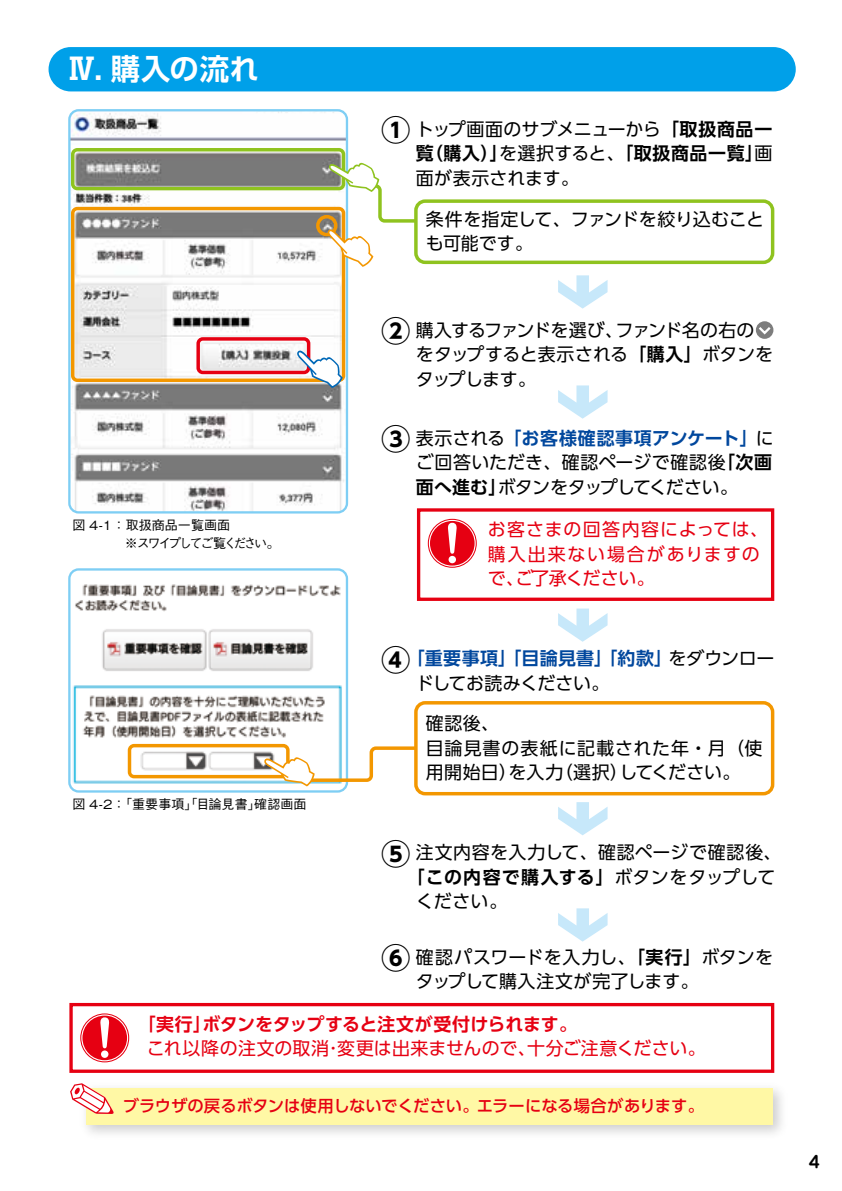
<style>
.page{position:relative;width:842px;height:1191px;background:#fff}
.page>*{position:absolute;margin:0;border:0;box-sizing:border-box;transform-origin:0 0}
.t1{font:700 29.4px "UD Shin Go Pro De";letter-spacing:.02em;color:#fff}
.t2{font:700 29.4px "UD Shin Go Pro";color:#000}
.t3{font:18px/24.4px "UD Shin Go Pro";color:#000}
.t4{font:700 18px "UD Shin Go Pro De";letter-spacing:.02em;color:#00479d}
.t5{font:18px/24.4px "UD Shin Go Pro";letter-spacing:.04em;color:#000}
.t6{font:18px/24.4px "UD Shin Go Pro";letter-spacing:.06em;color:#e60012}
.t7{font:18px "UD Shin Go Pro";letter-spacing:.005em;color:#e60012}
.t8{font:700 18px "UD Shin Go Pro De";letter-spacing:-.01em;color:#e60012}
.t9{font:700 18px "UD Shin Go Pro De";letter-spacing:.04em;color:#000}
.t10{font:18px "UD Shin Go Pro";letter-spacing:-.025em;color:#000}
.t11{font:18px "UD Shin Go Pro";letter-spacing:.03em;color:#000}
.t12{font:700 18px "UD Shin Go Pro De";letter-spacing:.07em;color:#000}
.t13{font:500 16.4px "UD Shin Go Pro";letter-spacing:-.005em;color:#e60012}
.t14{font:700 16.4px "G Jun 501 Pro";color:#000}
.t15{font:500 13px/18px "G Gothic BBB Pro";letter-spacing:-.165em;color:#000}
.t16{font:500 13px "G Gothic BBB Pro";color:#000}
.s1{font-family:"UD Shin Go Pro De";font-weight:700}
.s2{font-family:"UD Shin Go Pro";font-weight:400}
.s3{font-family:"UD Shin Go Pro";font-weight:400;color:#000}
</style>
<div class="page">
<img style="left:71px;top:112px;width:276px;height:400px">
<div style="left:68px;top:109px;width:280px;height:404px;border:2px solid #7ecef4;border-radius:9px"></div>
<img style="left:71px;top:571px;width:276px;height:220px">
<div style="left:68px;top:568px;width:280px;height:224px;border:2px solid #7ecef4;border-radius:9px"></div>
<div style="left:49px;top:47px;width:747px;height:44px;background:#00a0e9;border-radius:22px"></div>
<div style="left:414px;top:199px;width:360px;height:65px;border:3px solid #8fc31f;border-radius:9px"></div>
<div style="left:71px;top:148px;width:274px;height:42px;border:3px solid #8fc31f;border-radius:5px"></div>
<div style="left:71px;top:207px;width:274px;height:175px;border:3px solid #f39700;border-radius:5px"></div>
<div style="left:196px;top:337px;width:114px;height:37px;border:3px solid #e60012;border-radius:5px"></div>
<svg style="left:297px;top:350px;width:46px;height:38px"></svg>
<div style="left:414px;top:701px;width:360px;height:94px;border:3px solid #f39700;border-radius:9px"></div>
<div style="left:128px;top:744px;width:162px;height:34px;border:3px solid #f39700;border-radius:5px"></div>
<svg style="left:264px;top:744px;width:154px;height:42px"></svg>
<svg style="left:558px;top:385px;width:49px;height:33px"></svg>
<svg style="left:558px;top:608px;width:49px;height:34px"></svg>
<svg style="left:558px;top:275px;width:49px;height:33px"></svg>
<svg style="left:558px;top:802px;width:49px;height:33px"></svg>
<svg style="left:558px;top:908px;width:49px;height:33px"></svg>
<div style="left:316px;top:215px;width:21px;height:21px;border:3px solid #f39700;border-radius:50%"></div>
<svg style="left:328px;top:163px;width:91px;height:104px"></svg>
<div style="left:756px;top:321px;width:17px;height:18px;background:#7d7d7d;border-radius:50%"></div>
<svg style="left:756px;top:324px;width:17px;height:12px"></svg>
<div style="left:69px;top:1003px;width:705px;height:70px;border:3px solid #e60012"></div>
<svg style="left:80px;top:1013px;width:49px;height:49px"></svg>
<div style="left:86px;top:1088px;width:687px;height:36px;background:#fff8a5"></div>
<svg style="left:70px;top:1083px;width:44px;height:31px"></svg>
<div style="left:417px;top:508px;width:357px;height:93px;border:3px solid #e60012"></div>
<svg style="left:428px;top:519px;width:49px;height:49px"></svg>
<h1 class="t1" style="left:67px;top:45px;width:193px">Ⅳ. 購入の流れ</h1>
<p class="t15" style="left:73px;top:515px;width:209px">図 4-1：取扱商品一覧画面<br>　　　　 ※スワイプしてご覧ください。</p>
<p class="t16" style="left:73px;top:794px;width:235px">図 4-2：「重要事項」「目論見書」確認画面</p>
<h1 class="t2" style="left:381px;top:106px;width:31px">①</h1>
<p class="t10" style="left:416px;top:115px;width:358px">トップ画面のサブメニューから<span class="s1">「取扱商品一</span></p>
<p class="t9" style="left:416px;top:139px;width:358px">覧（購入）」<span class="s2">を選択すると、</span>「取扱商品一覧」<span class="s2">画</span></p>
<p class="t3" style="left:416px;top:165px;width:165px">面が表示されます。</p>
<p class="t3" style="left:426px;top:206px;width:340px">条件を指定して、ファンドを絞り込むことも可能です。</p>
<h1 class="t2" style="left:381px;top:307px;width:31px">②</h1>
<p class="t3" style="left:416px;top:317px;width:359px;text-align:justify">購入するファンドを選び、ファンド名の右の　をタップすると表示される<span class="s1">「購入」</span>ボタンをタップします。</p>
<h1 class="t2" style="left:381px;top:415px;width:31px">③</h1>
<p class="t4" style="left:416px;top:423px;width:359px"><span class="s3">表示される</span>「お客様確認事項アンケート」<span class="s3">に</span></p>
<p class="t3" style="left:416px;top:449px;width:358px">ご回答いただき、確認ページで確認後<span class="s1">「次画面へ進む」</span>ボタンをタップしてください。</p>
<p class="t6" style="left:488px;top:516px;width:282px">お客さまの回答内容によっては、購入出来ない場合がありますので、ご了承ください。</p>
<h1 class="t2" style="left:381px;top:635px;width:31px">④</h1>
<p class="t4" style="left:407px;top:644px;width:369px">「重要事項」「目論見書」「約款」<span class="s3">をダウンロー</span></p>
<p class="t3" style="left:416px;top:670px;width:195px">ドしてお読みください。</p>
<p class="t5" style="left:426px;top:711px;width:338px">確認後、<br>目論見書の表紙に記載された年・月（使用開始日）を入力（選択）してください。</p>
<h1 class="t2" style="left:381px;top:829px;width:31px">⑤</h1>
<p class="t11" style="left:416px;top:838px;width:367px">注文内容を入力して、確認ページで確認後、</p>
<p class="t12" style="left:407px;top:862px;width:370px">「この内容で購入する」<span class="s2">ボタンをタップして</span></p>
<p class="t3" style="left:416px;top:888px;width:93px">ください。</p>
<h1 class="t2" style="left:381px;top:934px;width:31px">⑥</h1>
<p class="t3" style="left:416px;top:944px;width:359px">確認パスワードを入力し、<span class="s1">「実行」</span>ボタンをタップして購入注文が完了します。</p>
<p class="t8" style="left:138px;top:1009px;width:441px">「実行」ボタンをタップすると注文が受付けられます。</p>
<p class="t7" style="left:147px;top:1034px;width:560px">これ以降の注文の取消･変更は出来ませんので、十分ご注意ください。</p>
<p class="t13" style="left:123px;top:1092px;width:583px">ブラウザの戻るボタンは使用しないでください。エラーになる場合があります。</p>
<p class="t14" style="left:808px;top:1149px;width:14px">4</p>
</div>
